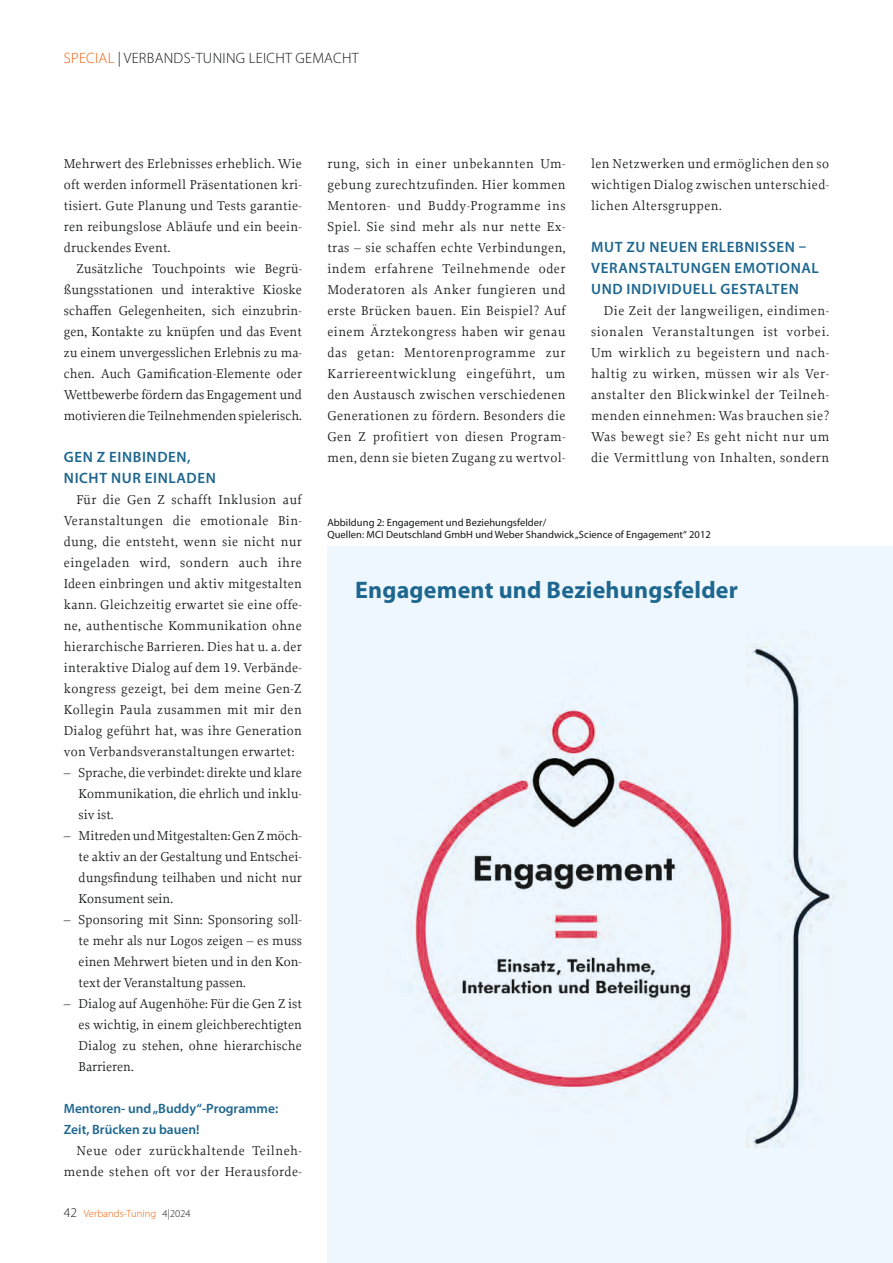
<style>
.page{position:relative;width:893px;height:1263px;background:#fff}
.page>*{position:absolute;margin:0;border:0;box-sizing:border-box;transform-origin:0 0}
.t1{font:700 24px "Myriad Pro";letter-spacing:.01em;color:#1d668f}
.t2{font:600 15px/21px "Myriad Pro";letter-spacing:.04em;color:#1d668f}
.t3{font:300 15px "Myriad Pro";letter-spacing:.02em;color:#151616}
.t4{font:13.5px/21px "Proforma";letter-spacing:.02em;color:#151616;text-align:justify}
.t5{font:600 13.5px/21px "Myriad Pro";color:#1d668f}
.t6{font:10.5px/12.6px "Myriad Pro";letter-spacing:.005em;color:#151616}
.t7{font:300 10.5px "Myriad Pro";letter-spacing:.01em;color:#ed5d05}
.s1{color:#ed5d05}
.s2{font-size:13.5px;color:#151616}
.s3{color:#151616}
</style>
<div class="page">
<div style="left:327px;top:546px;width:566px;height:717px;background:#eef7fd"></div>
<img style="left:409px;top:645px;width:426px;height:502px">
<p class="t3" style="left:64px;top:49px;width:296px"><span class="s1">SPECIAL</span> | VERBANDS-TUNING LEICHT GEMACHT</p>
<p class="t4" style="left:64px;top:153px;width:240px">Mehrwert des Erlebnisses erheblich. Wie oft werden informell Präsentationen kri&shy;tisiert. Gute Planung und Tests garantie&shy;ren reibungslose Abläufe und ein beein&shy;druckendes Event.</p>
<p class="t4" style="left:64px;top:258px;width:240px;text-indent:13px">Zusätzliche Touchpoints wie Begrü&shy;ßungsstationen und interaktive Kioske schaffen Gelegenheiten, sich einzubrin&shy;gen, Kontakte zu knüpfen und das Event zu einem unvergesslichen Erlebnis zu ma&shy;chen. Auch Gamification-Elemente oder Wettbewerbe fördern das Engagement und motivieren die Teilnehmenden spielerisch.</p>
<p class="t2" style="left:64px;top:446px;width:153px">GEN Z EINBINDEN,<br>NICHT NUR EINLADEN</p>
<p class="t4" style="left:64px;top:489px;width:240px;text-indent:13px">Für die Gen Z schafft Inklusion auf Veranstaltungen die emotionale Bin&shy;dung, die entsteht, wenn sie nicht nur eingeladen wird, sondern auch ihre Ideen einbringen und aktiv mitgestalten kann. Gleichzeitig erwartet sie eine offe&shy;ne, authentische Kommunikation ohne hierarchische Barrieren. Dies hat u. a. der interaktive Dialog auf dem 19. Verbände&shy;kongress gezeigt, bei dem meine Gen-Z Kollegin Paula zusammen mit mir den Dialog geführt hat, was ihre Generation von Verbandsveranstaltungen erwartet:</p>
<p class="t4" style="left:79px;top:762px;width:225px;text-indent:-15px">– Sprache, die verbindet: direkte und klare Kommunikation, die ehrlich und inklu&shy;siv ist.</p>
<p class="t4" style="left:79px;top:825px;width:225px;text-indent:-15px">– Mitreden und Mitgestalten: Gen Z möch&shy;te aktiv an der Gestaltung und Entschei&shy;dungsfindung teilhaben und nicht nur Konsument sein.</p>
<p class="t4" style="left:79px;top:909px;width:225px;text-indent:-15px">– Sponsoring mit Sinn: Sponsoring soll&shy;te mehr als nur Logos zeigen – es muss einen Mehrwert bieten und in den Kon&shy;text der Veranstaltung passen.</p>
<p class="t4" style="left:79px;top:993px;width:225px;text-indent:-15px">– Dialog auf Augenhöhe: Für die Gen Z ist es wichtig, in einem gleichberechtigten Dialog zu stehen, ohne hierarchische Barrieren.</p>
<p class="t5" style="left:64px;top:1098px;width:216px">Mentoren- und „Buddy“-Programme:<br>Zeit, Brücken zu bauen!</p>
<p class="t4" style="left:64px;top:1140px;width:240px;text-align:right">Neue oder zurückhaltende Teilneh&shy;mende stehen oft vor der Herausforde-</p>
<p class="t7" style="left:64px;top:1207px;width:128px"><span class="s2">42</span> Verbands-Tuning <span class="s3">4|2024</span></p>
<p class="t4" style="left:327px;top:153px;width:240px">rung, sich in einer unbekannten Um&shy;gebung zurechtzufinden. Hier kommen Mentoren- und Buddy-Programme ins Spiel. Sie sind mehr als nur nette Ex&shy;tras – sie schaffen echte Verbindungen, indem erfahrene Teilnehmende oder Moderatoren als Anker fungieren und erste Brücken bauen. Ein Beispiel? Auf einem Ärztekongress haben wir genau das getan: Mentorenprogramme zur Karriereentwicklung eingeführt, um den Austausch zwischen verschiedenen Generationen zu fördern. Besonders die Gen Z profitiert von diesen Program&shy;men, denn sie bieten Zugang zu wertvol-</p>
<p class="t4" style="left:591px;top:153px;width:240px">len Netzwerken und ermöglichen den so wichtigen Dialog zwischen unterschied&shy;lichen Altersgruppen.</p>
<p class="t2" style="left:591px;top:236px;width:229px">MUT ZU NEUEN ERLEBNISSEN –<br>VERANSTALTUNGEN EMOTIONAL<br>UND INDIVIDUELL GESTALTEN</p>
<p class="t4" style="left:591px;top:300px;width:240px;text-indent:13px">Die Zeit der langweiligen, eindimen&shy;sionalen Veranstaltungen ist vorbei.<br>Um wirklich zu begeistern und nach&shy;haltig zu wirken, müssen wir als Ver&shy;anstalter den Blickwinkel der Teilneh&shy;menden einnehmen: Was brauchen sie?<br>Was bewegt sie? Es geht nicht nur um die Vermittlung von Inhalten, sondern</p>
<p class="t6" style="left:327px;top:516px;width:385px">Abbildung 2: Engagement und Beziehungsfelder/<br>Quellen: MCI Deutschland GmbH und Weber Shandwick „Science of Engagement“ 2012</p>
<h1 class="t1" style="left:355px;top:575px;width:384px">Engagement und Beziehungsfelder</h1>
</div>
